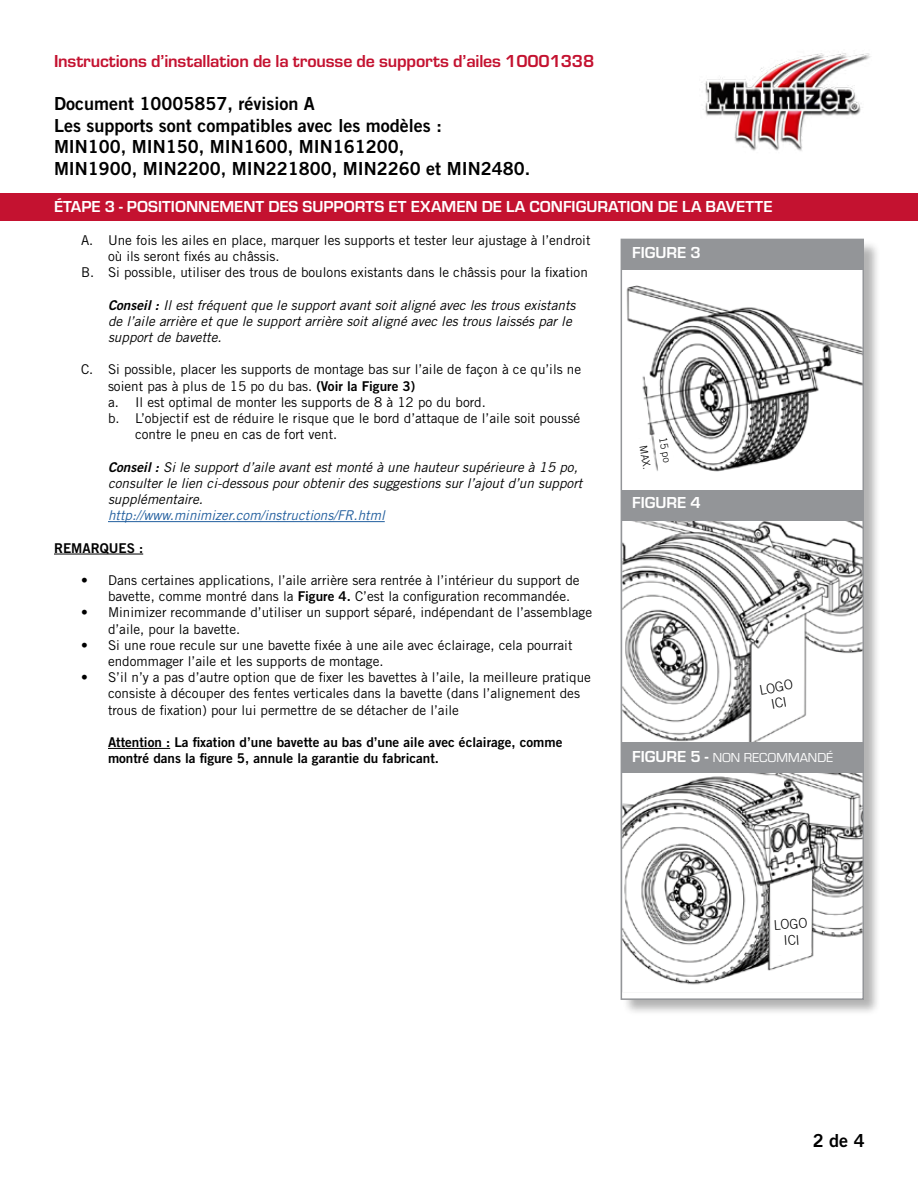
<style>
.page{position:relative;width:918px;height:1188px;background:#fff}
.page>*{position:absolute;margin:0;border:0;box-sizing:border-box;transform-origin:0 0}
.t1{font:18px/21.6px "Trade Gothic LT Std Bd 2";color:#000}
.t2{font:700 18px "Eurostile";letter-spacing:-.01em;color:#c41230}
.t3{font:700 16.5px "Eurostile";color:#fff}
.t4{font:13.5px/16.2px "Trade Gothic LT Std";color:#000}
.t5{font:italic 13.5px/16.2px "Trade Gothic LT Std";color:#000}
.t6{font:13.5px/16.2px "Trade Gothic LT Std Bd 2";color:#000}
.t7{font:italic 13.5px "Trade Gothic LT Std";color:#215e9e}
.t8{font:13.5px "Eurostile";color:#fff}
.t9{font:300 13.5px/16.2px "Trade Gothic LT Std";color:#000;text-align:center}
.t10{font:300 10.5px/20.9px "Trade Gothic LT Std";color:#000;text-align:center}
.s1{font-family:"Trade Gothic LT Std Bd 2 Obl";font-style:normal}
.s2{font-family:"Trade Gothic LT Std Bd 2"}
.s3{font-weight:700;font-size:16.5px}
</style>
<div class="page">
<img style="left:703px;top:53px;width:168px;height:98px">
<div style="left:623px;top:241px;width:258px;height:775px;background:#000;opacity:.3"></div>
<img style="left:624px;top:521px;width:237px;height:222px">
<img style="left:624px;top:773px;width:237px;height:221px">
<div style="left:621px;top:239px;width:243px;height:30px;background:#939598"></div>
<div style="left:621px;top:491px;width:243px;height:30px;background:#939598"></div>
<div style="left:621px;top:743px;width:242px;height:30px;background:#939598"></div>
<img style="left:624px;top:273px;width:237px;height:214px">
<div style="left:621px;top:239px;width:243px;height:761px;border:2px solid #939598"></div>
<div style="left:0;top:194px;width:918px;height:27px;background:#c41230"></div>
<hr style="left:108px;top:521px;width:277px;height:1px;background:#215e9e">
<hr style="left:54px;top:554px;width:89px;height:1px;background:#000">
<hr style="left:108px;top:748px;width:62px;height:1px;background:#000">
<svg style="left:633px;top:436px;width:43px;height:43px"></svg>
<svg style="left:754px;top:668px;width:47px;height:54px"></svg>
<svg style="left:771px;top:908px;width:41px;height:48px"></svg>
<h1 class="t2" style="left:54px;top:48px;width:542px">Instructions d’installation de la trousse de supports d’ailes 10001338</h1>
<h1 class="t1" style="left:54px;top:93px;width:478px">Document 10005857, révision A<br>Les supports sont compatibles avec les modèles :<br>MIN100, MIN150, MIN1600, MIN161200,<br>MIN1900, MIN2200, MIN221800, MIN2260 et MIN2480.</h1>
<p class="t3" style="left:54px;top:195px;width:720px">ÉTAPE 3 - POSITIONNEMENT DES SUPPORTS ET EXAMEN DE LA CONFIGURATION DE LA BAVETTE</p>
<p class="t4" style="left:81px;top:232px;width:511px">A. Une fois les ailes en place, marquer les supports et tester leur ajustage à l’endroit</p>
<p class="t4" style="left:108px;top:248px;width:173px">où ils seront fixés au châssis.</p>
<p class="t4" style="left:81px;top:264px;width:508px">B. Si possible, utiliser des trous de boulons existants dans le châssis pour la fixation</p>
<p class="t5" style="left:108px;top:297px;width:469px"><span class="s1">Conseil :</span> Il est fréquent que le support avant soit aligné avec les trous existants de l’aile arrière et que le support arrière soit aligné avec les trous laissés par le support de bavette.</p>
<p class="t4" style="left:81px;top:361px;width:502px">C. Si possible, placer les supports de montage bas sur l’aile de façon à ce qu’ils ne</p>
<p class="t4" style="left:108px;top:378px;width:309px">soient pas à plus de 15 po du bas. <span class="s2">(Voir la Figure 3)</span></p>
<p class="t4" style="left:108px;top:394px;width:379px">a. Il est optimal de monter les supports de 8 à 12 po du bord.</p>
<p class="t4" style="left:108px;top:410px;width:474px">b. L’objectif est de réduire le risque que le bord d’attaque de l’aile soit poussé</p>
<p class="t4" style="left:135px;top:426px;width:204px">contre le pneu en cas de fort vent.</p>
<p class="t5" style="left:108px;top:459px;width:476px"><span class="s1">Conseil :</span> Si le support d’aile avant est monté à une hauteur supérieure à 15 po, consulter le lien ci-dessous pour obtenir des suggestions sur l’ajout d’un support supplémentaire.</p>
<p class="t7" style="left:108px;top:507px;width:278px">http://www.minimizer.com/instructions/FR.html</p>
<p class="t6" style="left:54px;top:540px;width:91px">REMARQUES :</p>
<p class="t4" style="left:108px;top:572px;width:473px;text-indent:-27px">• Dans certaines applications, l’aile arrière sera rentrée à l’intérieur du support de bavette, comme montré dans la <span class="s2">Figure 4.</span> C’est la configuration recommandée.</p>
<p class="t4" style="left:108px;top:604px;width:486px;text-indent:-27px">• Minimizer recommande d’utiliser un support séparé, indépendant de l’assemblage d’aile, pour la bavette.</p>
<p class="t4" style="left:108px;top:637px;width:466px;text-indent:-27px">• Si une roue recule sur une bavette fixée à une aile avec éclairage, cela pourrait endommager l’aile et les supports de montage.</p>
<p class="t4" style="left:108px;top:669px;width:484px;text-indent:-27px">• S’il n’y a pas d’autre option que de fixer les bavettes à l’aile, la meilleure pratique consiste à découper des fentes verticales dans la bavette (dans l’alignement des trous de fixation) pour lui permettre de se détacher de l’aile</p>
<p class="t6" style="left:108px;top:734px;width:456px">Attention : La fixation d’une bavette au bas d’une aile avec éclairage, comme montré dans la figure 5, annule la garantie du fabricant.</p>
<p class="t3" style="left:632px;top:241px;width:70px">FIGURE 3</p>
<p class="t10" style="left:673px;top:435px;width:31px;rotate:80deg">15 po<br>MAX.</p>
<p class="t3" style="left:632px;top:491px;width:70px">FIGURE 4</p>
<p class="t9" style="left:758px;top:682px;width:35px;rotate:-10deg">LOGO<br>ICI</p>
<p class="t8" style="left:632px;top:748px;width:203px"><span class="s3">FIGURE 5 -</span> NON RECOMMANDÉ</p>
<p class="t9" style="left:773px;top:917px;width:35px;rotate:-4deg">LOGO<br>ICI</p>
<h1 class="t1" style="left:813px;top:1129px;width:53px">2 de 4</h1>
</div>
